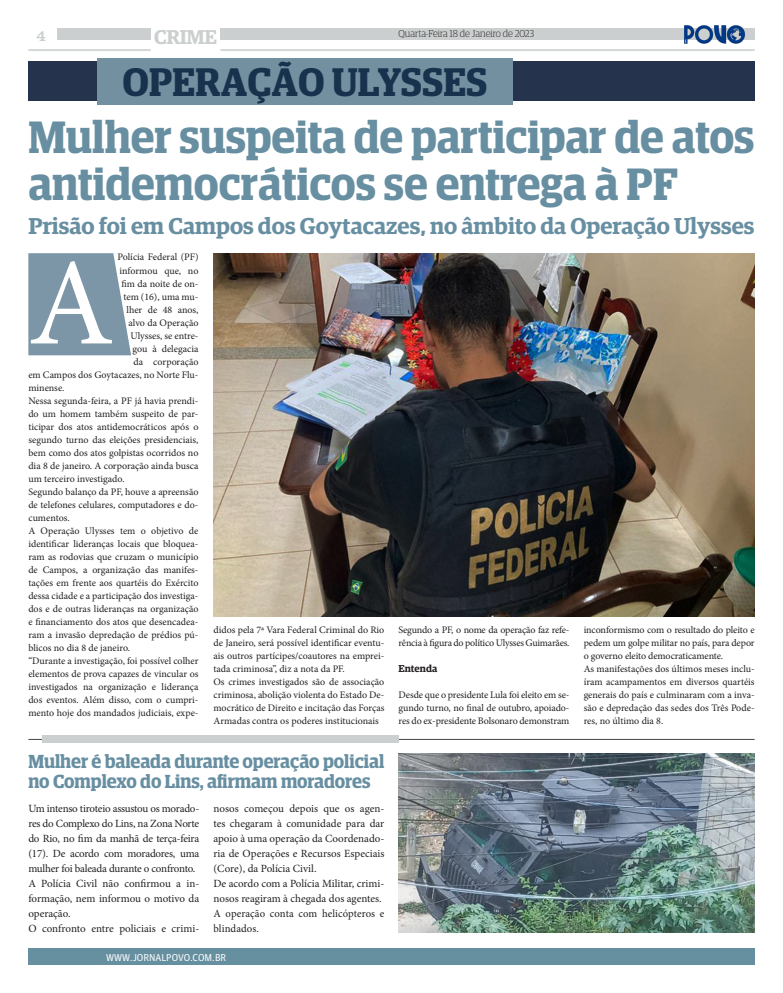
<style>
.page{position:relative;width:783px;height:993px;background:#fff}
.page>*{position:absolute;margin:0;border:0;box-sizing:border-box;transform-origin:0 0}
.t1{font:124px "Minion Pro";color:#fff}
.t2{font:600 45.4px/47.4px "Guardian Egyptian Display";letter-spacing:-.005em;color:#678fa1}
.t3{font:600 40px "Guardian Egyptian Display";color:#18324d}
.t4{font:600 23px "Guardian Egyptian";color:#678fa1}
.t5{font:600 20px "Guardian Egyptian";letter-spacing:-.02em;color:#cccfcf}
.t6{font:600 19px/20.1px "Guardian Egyptian Display";letter-spacing:-.005em;color:#678fa1}
.t7{font:16px "Clarendon BT";color:#cccfcf}
.t8{font:11px/15px "Minion Pro";color:#231f20;text-align:justify}
.t9{font:10px/13px "Minion Pro";letter-spacing:-.005em;color:#231f20;text-align:justify}
.t10{font:300 10px "Guardian Egyptian Display";color:#231f20}
.t11{font:10px "Guardian Agate Sans G1 D Regular";color:#fff}
.t12{font:600 10px "Guardian Egyptian";color:#231f20}
</style>
<div class="page">
<div style="left:28px;top:947px;width:726px;height:17px;background:#668fa0"></div>
<div style="left:220px;top:28px;width:534px;height:12px;background:#cccfcf"></div>
<div style="left:57px;top:28px;width:94px;height:12px;background:#cccfcf"></div>
<hr style="left:28px;top:49px;width:123px;height:2px;background:#cccfcf">
<hr style="left:220px;top:49px;width:534px;height:2px;background:#cccfcf">
<svg style="left:28px;top:253px;width:103px;height:102px;background:#879fae"></svg>
<hr style="left:28px;top:738px;width:726px;height:1px;background:#231f20">
<div style="left:43px;top:735px;width:355px;height:7px;background:#cccfcf"></div>
<div style="left:28px;top:61px;width:726px;height:40px;background:#25334d"></div>
<div style="left:97px;top:58px;width:415px;height:46px;background:#7390a0"></div>
<img style="left:213px;top:253px;width:541px;height:363px">
<img style="left:398px;top:753px;width:356px;height:179px">
<img style="left:684px;top:25px;width:61px;height:19px">
<h3 class="t7" style="left:36px;top:25px;width:11px">4</h3>
<p class="t10" style="left:398px;top:28px;width:137px">Quarta-Feira 18 de Janeiro de 2023</p>
<h3 class="t5" style="left:154px;top:22px;width:64px">CRIME</h3>
<p class="t3" style="left:123px;top:60px;width:366px">OPERAÇÃO ULYSSES</p>
<p class="t2" style="left:28px;top:113px;width:727px">Mulher suspeita de participar de atos antidemocráticos se entrega à PF</p>
<p class="t4" style="left:28px;top:209px;width:727px">Prisão foi em Campos dos Goytacazes, no âmbito da Operação Ulysses</p>
<p class="t9" style="left:117px;top:251px;width:82px">Polícia Federal (PF)</p>
<p class="t9" style="left:119px;top:264px;width:81px">informou que, no</p>
<p class="t9" style="left:121px;top:277px;width:79px">fim da noite de on-</p>
<p class="t9" style="left:123px;top:290px;width:77px">tem (16), uma mu-</p>
<p class="t9" style="left:126px;top:303px;width:74px">lher de 48 anos,</p>
<p class="t9" style="left:128px;top:316px;width:71px">alvo da Operação</p>
<p class="t9" style="left:130px;top:329px;width:70px">Ulysses, se entre-</p>
<p class="t9" style="left:132px;top:342px;width:67px">gou à delegacia</p>
<p class="t9" style="left:133px;top:355px;width:66px">da corporação</p>
<p class="t9" style="left:28px;top:368px;width:172px">em Campos dos Goytacazes, no Norte Flu-</p>
<p class="t9" style="left:28px;top:381px;width:38px">minense.</p>
<p class="t9" style="left:28px;top:394px;width:172px">Nessa segunda-feira, a PF já havia prendi&shy;do um homem também suspeito de par&shy;ticipar dos atos antidemocráticos após o segundo turno das eleições presidenciais, bem como dos atos golpistas ocorridos no dia 8 de janeiro. A corporação ainda busca um terceiro investigado.</p>
<p class="t9" style="left:28px;top:485px;width:172px">Segundo balanço da PF, houve a apreensão de telefones celulares, computadores e do&shy;cumentos.</p>
<p class="t9" style="left:28px;top:524px;width:172px">A Operação Ulysses tem o objetivo de identificar lideranças locais que bloquea&shy;ram as rodovias que cruzam o município de Campos, a organização das manifes&shy;tações em frente aos quartéis do Exército dessa cidade e a participação dos investiga&shy;dos e de outras lideranças na organização e financiamento dos atos que desencadea&shy;ram a invasão depredação de prédios pú&shy;blicos no dia 8 de janeiro.</p>
<p class="t9" style="left:28px;top:654px;width:172px">“Durante a investigação, foi possível colher elementos de prova capazes de vincular os investigados na organização e liderança dos eventos. Além disso, com o cumpri&shy;mento hoje dos mandados judiciais, expe-</p>
<p class="t1" style="left:28px;top:221px;width:87px">A</p>
<p class="t9" style="left:213px;top:622px;width:172px">didos pela 7ª Vara Federal Criminal do Rio de Janeiro, será possível identificar eventu&shy;ais outros partícipes/coautores na emprei&shy;tada criminosa”, diz a nota da PF.</p>
<p class="t9" style="left:213px;top:674px;width:172px">Os crimes investigados são de associação criminosa, abolição violenta do Estado De&shy;mocrático de Direito e incitação das Forças Armadas contra os poderes institucionais</p>
<p class="t6" style="left:28px;top:750px;width:357px">Mulher é baleada durante operação policial no Complexo do Lins, afirmam moradores</p>
<p class="t8" style="left:28px;top:800px;width:172px">Um intenso tiroteio assustou os morado&shy;res do Complexo do Lins, na Zona Norte do Rio, no fim da manhã de terça-feira (17). De acordo com moradores, uma mulher foi baleada durante o confronto.</p>
<p class="t8" style="left:28px;top:875px;width:172px">A Polícia Civil não confirmou a in&shy;formação, nem informou o motivo da operação.</p>
<p class="t8" style="left:28px;top:920px;width:172px">O confronto entre policiais e crimi-</p>
<p class="t8" style="left:213px;top:800px;width:172px">nosos começou depois que os agen&shy;tes chegaram à comunidade para dar apoio à uma operação da Coordenado&shy;ria de Operações e Recursos Especiais (Core), da Polícia Civil.</p>
<p class="t8" style="left:213px;top:875px;width:172px">De acordo com a Polícia Militar, crimi&shy;nosos reagiram à chegada dos agentes.</p>
<p class="t8" style="left:213px;top:905px;width:172px">A operação conta com helicópteros e blindados.</p>
<p class="t11" style="left:106px;top:949px;width:122px">WWW.JORNALPOVO.COM.BR</p>
<p class="t9" style="left:398px;top:622px;width:172px">Segundo a PF, o nome da operação faz refe&shy;rência à figura do político Ulysses Guimarães.</p>
<p class="t12" style="left:398px;top:660px;width:40px">Entenda</p>
<p class="t9" style="left:398px;top:687px;width:172px">Desde que o presidente Lula foi eleito em se&shy;gundo turno, no final de outubro, apoiado&shy;res do ex-presidente Bolsonaro demonstram</p>
<p class="t9" style="left:583px;top:622px;width:172px">inconformismo com o resultado do pleito e pedem um golpe militar no país, para depor o governo eleito democraticamente.</p>
<p class="t9" style="left:583px;top:661px;width:172px">As manifestações dos últimos meses inclu&shy;íram acampamentos em diversos quartéis generais do país e culminaram com a inva&shy;são e depredação das sedes dos Três Pode&shy;res, no último dia 8.</p>
</div>
